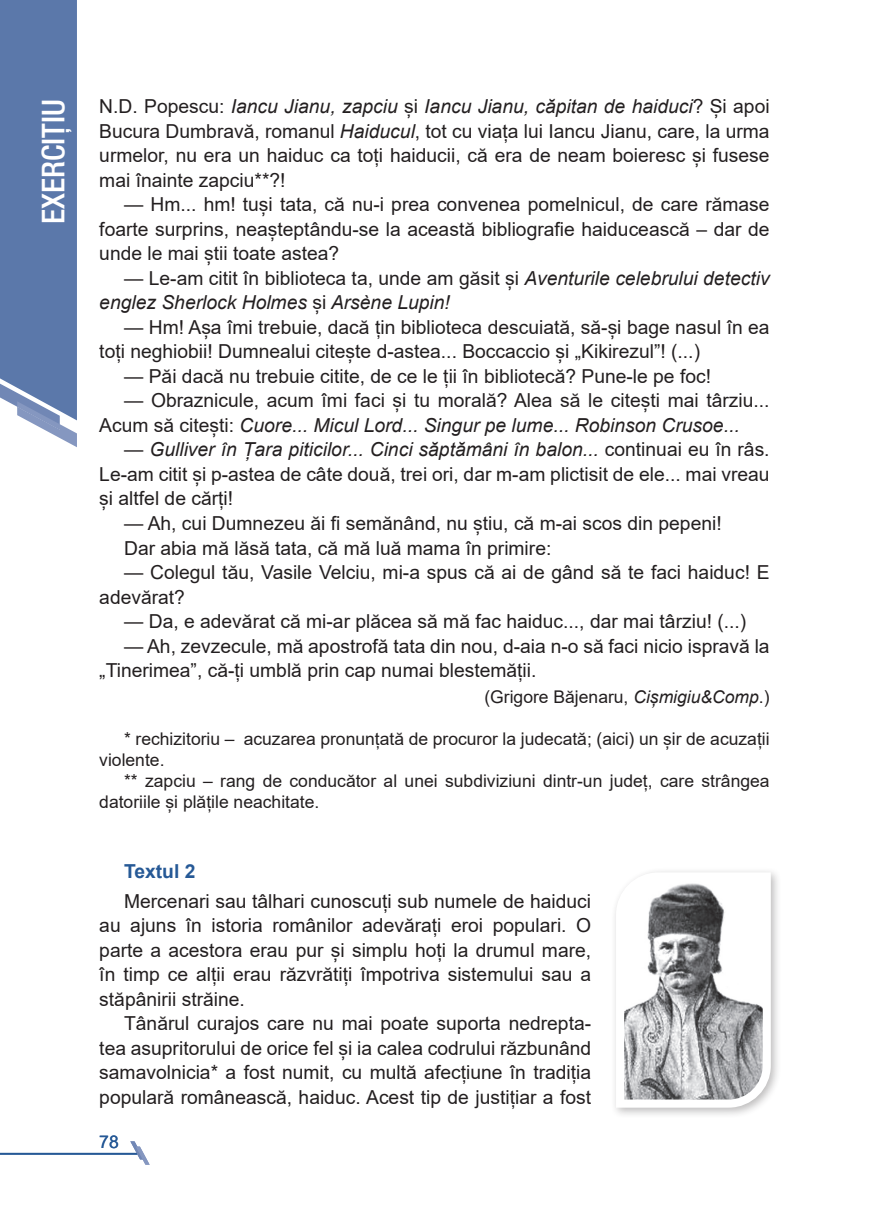
<style>
.page{position:relative;width:869px;height:1216px;background:#fff}
.page>*{position:absolute;margin:0;border:0;box-sizing:border-box;transform-origin:0 0}
.t1{font:500 condensed 31.5px "Helvetica Neue LT Pro";color:#fff}
.Text_baza{font:19.25px/24.5px "Arial";color:#231f20;text-align:justify}
.Text_baza-2{font:italic 19.25px/24.5px "Arial";color:#231f20}
.Text_baza-3{font:700 19.25px "Arial";color:#265996}
.legenda{font:17.5px/21px "Arial";color:#231f20}
.semnatura{font:17.5px "Arial";color:#231f20}
.t2{font:17.5px "Arial";color:#265996}
.s1{font-style:italic}
.s2{font-style:normal}
</style>
<div class="page">
<hr style="left:0;top:1152px;width:137px;height:2px;background:#265996">
<svg style="left:130px;top:1141px;width:20px;height:23px"></svg>
<svg style="left:0;top:0;width:77px;height:447px;background:#6781b0"></svg>
<div style="left:610px;top:867px;width:171px;height:252px;background:#231f20;opacity:.3"></div>
<svg style="left:611px;top:868px;width:163px;height:243px"></svg>
<h1 class="t1" style="left:34px;top:224px;width:126px;rotate:-90deg">EXERCIȚIU</h1>
<p class="Text_baza" style="left:99px;top:94px;width:671px">N.D. Popescu: <span class="s1">Iancu Jianu, zapciu</span> și <span class="s1">Iancu Jianu, căpitan de haiduci</span>? Și apoi Bucura Dumbravă, romanul <span class="s1">Haiducul</span>, tot cu viața lui Iancu Jianu, care, la urma urmelor, nu era un haiduc ca toți haiducii, că era de neam boieresc și fusese mai înainte zapciu**?!</p>
<p class="Text_baza" style="left:99px;top:192px;width:671px;text-indent:25px">— Hm... hm! tuși tata, că nu-i prea convenea pomelnicul, de care rămase foarte surprins, neașteptându-se la această bibliografie haiducească – dar de unde le mai știi toate astea?</p>
<p class="Text_baza-2" style="left:99px;top:266px;width:671px;text-indent:25px"><span class="s2">— Le-am citit în biblioteca ta, unde am găsit și</span> Aventurile celebrului detectiv englez Sherlock Holmes <span class="s2">și</span> Arsène Lupin!</p>
<p class="Text_baza" style="left:99px;top:315px;width:671px;text-indent:25px">— Hm! Așa îmi trebuie, dacă țin biblioteca descuiată, să-și bage nasul în ea toți neghiobii! Dumnealui citește d-astea... Boccaccio și „Kikirezul”! (...)</p>
<p class="Text_baza" style="left:124px;top:364px;width:588px">— Păi dacă nu trebuie citite, de ce le ții în bibliotecă? Pune-le pe foc!</p>
<p class="Text_baza" style="left:99px;top:388px;width:671px;text-indent:25px">— Obraznicule, acum îmi faci și tu morală? Alea să le citești mai târziu...<br>Acum să citești: <span class="s1">Cuore... Micul Lord... Singur pe lume... Robinson Crusoe...</span></p>
<p class="Text_baza" style="left:99px;top:437px;width:671px;text-indent:25px">— <span class="s1">Gulliver în Țara piticilor... Cinci săptămâni în balon...</span> continuai eu în râs.<br>Le-am citit și p-astea de câte două, trei ori, dar m-am plictisit de ele... mai vreau și altfel de cărți!</p>
<p class="Text_baza" style="left:124px;top:511px;width:599px">— Ah, cui Dumnezeu ăi fi semănând, nu știu, că m-ai scos din pepeni!</p>
<p class="Text_baza" style="left:124px;top:535px;width:428px">Dar abia mă lăsă tata, că mă luă mama în primire:</p>
<p class="Text_baza" style="left:99px;top:560px;width:671px;text-indent:25px">— Colegul tău, Vasile Velciu, mi-a spus că ai de gând să te faci haiduc! E adevărat?</p>
<p class="Text_baza" style="left:124px;top:609px;width:623px">— Da, e adevărat că mi-ar plăcea să mă fac haiduc..., dar mai târziu! (...)</p>
<p class="Text_baza" style="left:99px;top:633px;width:671px;text-indent:25px">— Ah, zevzecule, mă apostrofă tata din nou, d-aia n-o să faci nicio ispravă la „Tinerimea”, că-ți umblă prin cap numai blestemății.</p>
<p class="semnatura" style="left:484px;top:684px;width:286px">(Grigore Băjenaru, <span class="s1">Cișmigiu&amp;Comp</span>.)</p>
<p class="legenda" style="left:99px;top:728px;width:671px;text-indent:25px">* rechizitoriu – acuzarea pronunțată de procuror la judecată; (aici) un șir de acuzații violente.</p>
<p class="legenda" style="left:99px;top:770px;width:671px;text-indent:25px">** zapciu – rang de conducător al unei subdiviziuni dintr-un județ, care strângea datoriile și plățile neachitate.</p>
<p class="Text_baza-3" style="left:124px;top:857px;width:73px">Textul 2</p>
<p class="Text_baza" style="left:99px;top:888px;width:493px;text-indent:25px">Mercenari sau tâlhari cunoscuți sub numele de haiduci au ajuns în istoria românilor adevărați eroi populari. O parte a acestora erau pur și simplu hoți la drumul mare, în timp ce alții erau răzvrătiți împotriva sistemului sau a stăpânirii străine.</p>
<p class="Text_baza" style="left:99px;top:1011px;width:493px;text-indent:25px">Tânărul curajos care nu mai poate suporta nedrepta&shy;tea asupritorului de orice fel și ia calea codrului răzbunând samavolnicia* a fost numit, cu multă afecțiune în tradiția populară românească, haiduc. Acest tip de justițiar a fost</p>
<p class="t2" style="left:99px;top:1129px;width:21px">78</p>
</div>
